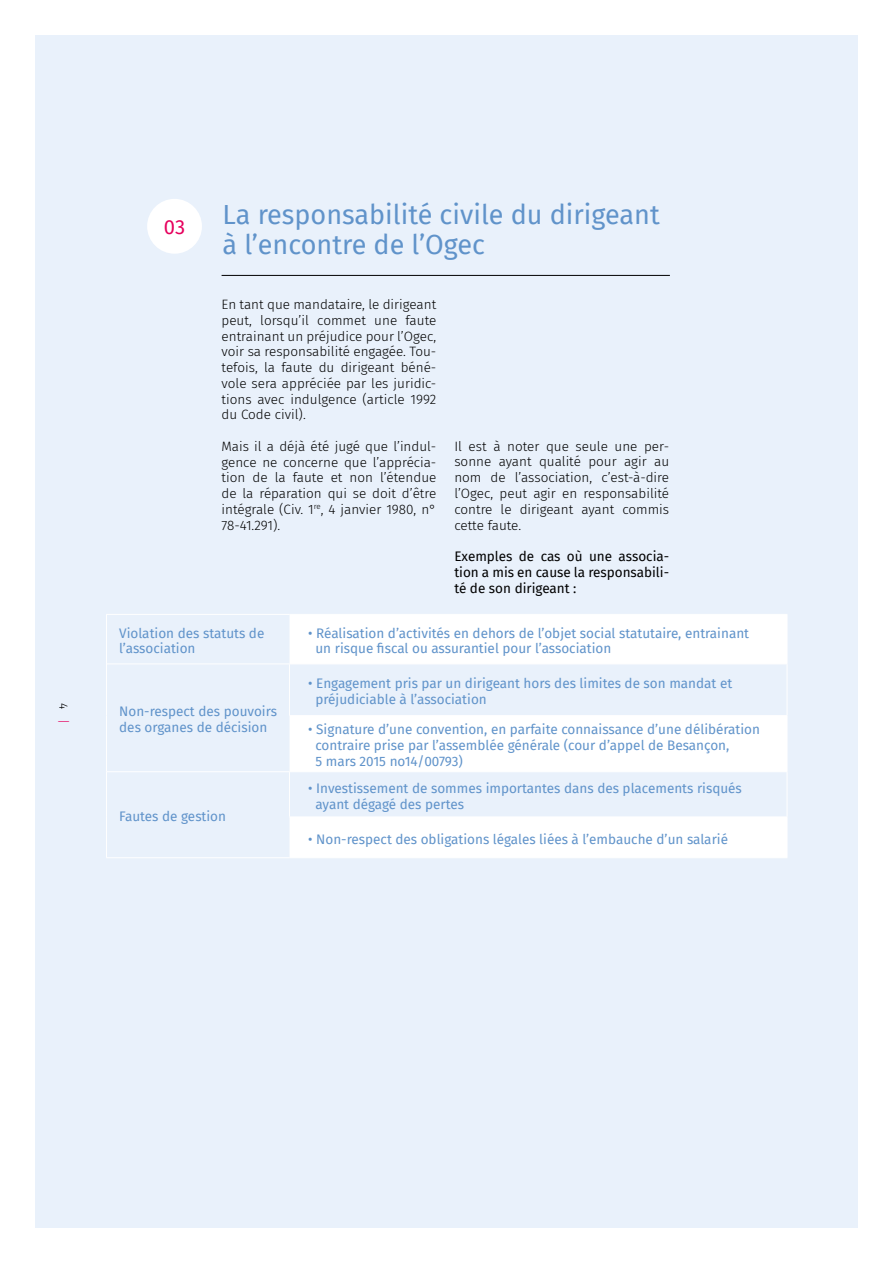
<style>
.page{position:relative;width:893px;height:1263px;background:#fff}
.page>*{position:absolute;margin:0;border:0;box-sizing:border-box;transform-origin:0 0}
.t1{font:27px/29.7px "Fira Sans";color:#6093ca}
.t2{font:20.25px "Fira Sans";color:#e6005d}
.t3{font:13.5px/15.8px "Fira Sans";color:#6093ca}
.t4{font:300 13.5px/15.8px "Fira Sans";color:#000;text-align:justify}
.t5{font:13.5px/15.8px "Fira Sans";color:#000;text-align:justify}
</style>
<div class="page">
<div style="left:35px;top:35px;width:823px;height:1193px;background:#e9f1fb"></div>
<hr style="left:222px;top:275px;width:448px;height:1px;background:#000">
<div style="left:147px;top:199px;width:55px;height:55px;background:#fff;border-radius:50%"></div>
<svg style="left:290px;top:615px;width:497px;height:242px;fill:#fff"></svg>
<hr style="left:107px;top:663px;width:182px;height:1px;background:#fff">
<hr style="left:107px;top:771px;width:182px;height:1px;background:#fff">
<hr style="left:290px;top:614px;width:497px;height:1px;background:#fff">
<hr style="left:289px;top:663px;width:498px;height:1px;background:#fff">
<hr style="left:289px;top:715px;width:498px;height:1px;background:#fff">
<hr style="left:289px;top:771px;width:498px;height:1px;background:#fff">
<hr style="left:289px;top:816px;width:498px;height:1px;background:#fff">
<hr style="left:290px;top:857px;width:497px;height:1px;background:#fff">
<hr style="left:289px;top:664px;width:1px;height:51px;background:#fff">
<hr style="left:289px;top:772px;width:1px;height:44px;background:#fff">
<hr style="left:106px;top:614px;width:184px;height:1px;background:#fff">
<hr style="left:106px;top:615px;width:1px;height:49px;background:#fff">
<hr style="left:106px;top:664px;width:1px;height:52px;background:#fff">
<hr style="left:106px;top:716px;width:1px;height:56px;background:#fff">
<hr style="left:106px;top:772px;width:1px;height:45px;background:#fff">
<hr style="left:106px;top:817px;width:1px;height:40px;background:#fff">
<hr style="left:787px;top:615px;width:1px;height:48px;background:#fff">
<hr style="left:787px;top:664px;width:1px;height:51px;background:#fff">
<hr style="left:787px;top:716px;width:1px;height:55px;background:#fff">
<hr style="left:787px;top:772px;width:1px;height:44px;background:#fff">
<hr style="left:787px;top:817px;width:1px;height:40px;background:#fff">
<hr style="left:106px;top:857px;width:184px;height:1px;background:#fff">
<h2 class="t2" style="left:164px;top:212px;width:23px">03</h2>
<h1 class="t1" style="left:223px;top:199px;width:439px">La responsabilité civile du dirigeant à l’encontre de l’Ogec</h1>
<p class="t4" style="left:222px;top:296px;width:216px">En tant que mandataire, le dirigeant peut, lorsqu’il commet une faute entrainant un préjudice pour l’Ogec, voir sa responsabilité engagée. Tou&shy;tefois, la faute du dirigeant béné&shy;vole sera appréciée par les juridic&shy;tions avec indulgence (article 1992 du Code civil).</p>
<p class="t4" style="left:222px;top:438px;width:216px">Mais il a déjà été jugé que l’indul&shy;gence ne concerne que l’apprécia&shy;tion de la faute et non l’étendue de la réparation qui se doit d’être intégrale (Civ. 1<sup>re</sup>, 4 janvier 1980, n° 78-41.291).</p>
<p class="t4" style="left:454px;top:438px;width:216px">Il est à noter que seule une per&shy;sonne ayant qualité pour agir au nom de l’association, c’est-à-dire l’Ogec, peut agir en responsabilité contre le dirigeant ayant commis cette faute.</p>
<p class="t5" style="left:454px;top:548px;width:216px">Exemples de cas où une associa&shy;tion a mis en cause la responsabili&shy;té de son dirigeant :</p>
<p class="t3" style="left:119px;top:625px;width:147px">Violation des statuts de l’association</p>
<p class="t3" style="left:315px;top:625px;width:435px;text-indent:-7px">• Réalisation d’activités en dehors de l’objet social statutaire, entrainant un risque fiscal ou assurantiel pour l’association</p>
<p class="t3" style="left:119px;top:703px;width:159px">Non-respect des pouvoirs des organes de décision</p>
<p class="t3" style="left:119px;top:808px;width:108px">Fautes de gestion</p>
<p class="t3" style="left:315px;top:675px;width:418px;text-indent:-7px">• Engagement pris par un dirigeant hors des limites de son mandat et préjudiciable à l’association</p>
<p class="t3" style="left:315px;top:721px;width:446px;text-indent:-7px">• Signature d’une convention, en parfaite connaissance d’une délibération contraire prise par l’assemblée générale (cour d’appel de Besançon,<br>5 mars 2015 no14/00793)</p>
<p class="t3" style="left:315px;top:780px;width:428px;text-indent:-7px">• Investissement de sommes importantes dans des placements risqués ayant dégagé des pertes</p>
<p class="t3" style="left:308px;top:831px;width:421px">• Non-respect des obligations légales liées à l’embauche d’un salarié</p>
</div>
